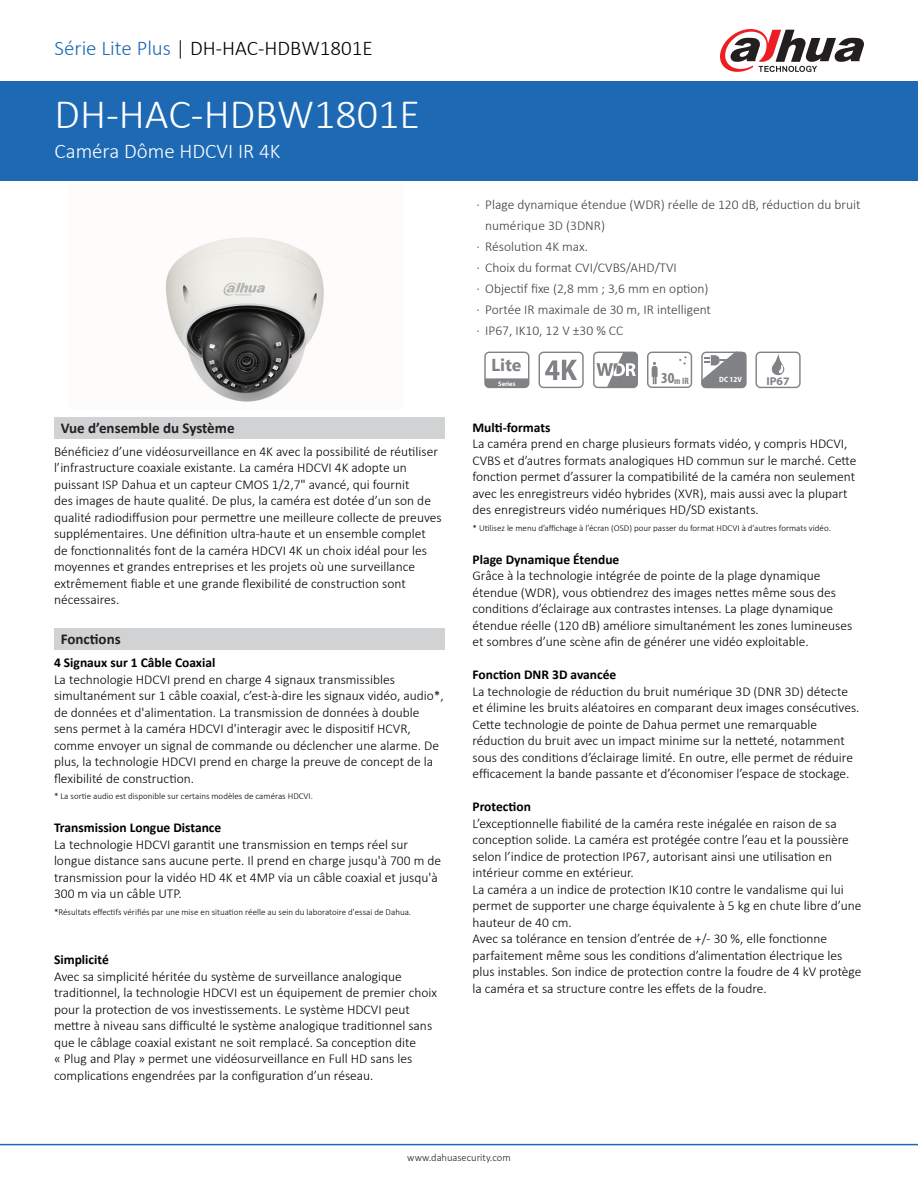
<style>
.page{position:relative;width:918px;height:1188px;background:#fff}
.page>*{position:absolute;margin:0;border:0;box-sizing:border-box;transform-origin:0 0}
.t1{font:300 42px "Calibri";color:#fff}
.t2{font:300 21px "Calibri";color:#000}
.t3{font:300 21px "Calibri";color:#fff}
.t4{font:700 17.25px "Segoe UI";color:#808285}
.Heading_1{font:700 15px "Calibri";color:#231f20}
.t5{font:300 13.5px/16.5px "Calibri";color:#000}
.t6{font:300 13.5px/21px "Calibri";color:#3e3e3f}
.t7{font:700 13.5px "Calibri";color:#000}
.t8{font:700 11.4px "Myriad Pro";color:#808285}
.t9{font:300 10.5px "Calibri";color:#231f20}
.t10{font:700 condensed 9.3px "Myriad Pro";color:#808285}
.t11{font:300 9px "Calibri";color:#000}
.t12{font:700 semi-condensed 7.65px "Myriad Pro";color:#fff}
.t13{font:700 semi-condensed 6.75px "Myriad Pro";color:#fff}
.s1{color:#1e69b4}
.s2{color:#1b1513}
.s3{font-size:15.3px}
</style>
<div class="page">
<div style="left:54px;top:417px;width:391px;height:22px;background:#d1d2d4"></div>
<div style="left:54px;top:629px;width:391px;height:21px;background:#d1d2d4"></div>
<div style="left:0;top:81px;width:918px;height:100px;background:#1e69b4"></div>
<hr style="left:0;top:1144px;width:918px;height:1px;background:#1e69b4">
<svg style="left:720px;top:29px;width:144px;height:43px"></svg>
<img style="left:165px;top:237px;width:159px;height:165px">
<svg style="left:539px;top:352px;width:45px;height:36px"></svg>
<svg style="left:593px;top:352px;width:45px;height:36px"></svg>
<svg style="left:701px;top:352px;width:45px;height:36px"></svg>
<svg style="left:755px;top:352px;width:46px;height:36px"></svg>
<svg style="left:647px;top:352px;width:45px;height:36px"></svg>
<svg style="left:484px;top:352px;width:45px;height:36px"></svg>
<p class="t2" style="left:55px;top:35px;width:320px"><span class="s1">Série Lite Plus</span> <span class="s2">|</span> DH-HAC-HDBW1801E</p>
<p class="t1" style="left:55px;top:88px;width:367px">DH-HAC-HDBW1801E</p>
<p class="t3" style="left:55px;top:138px;width:227px">Caméra Dôme HDCVI IR 4K</p>
<p class="Heading_1" style="left:61px;top:418px;width:175px">Vue d’ensemble du Système</p>
<p class="t5" style="left:54px;top:443px;width:389px">Bénéficiez d’une vidéosurveillance en 4K avec la possibilité de réutiliser l’infrastructure coaxiale existante. La caméra HDCVI 4K adopte un puissant ISP Dahua et un capteur CMOS 1/2,7" avancé, qui fournit<br>des images de haute qualité. De plus, la caméra est dotée d’un son de qualité radiodiffusion pour permettre une meilleure collecte de preuves supplémentaires. Une définition ultra-haute et un ensemble complet de fonctionnalités font de la caméra HDCVI 4K un choix idéal pour les moyennes et grandes entreprises et les projets où une surveillance extrêmement fiable et une grande flexibilité de construction sont nécessaires.</p>
<p class="Heading_1" style="left:61px;top:630px;width:61px">Fonctions</p>
<p class="t7" style="left:54px;top:654px;width:163px">4 Signaux sur 1 Câble Coaxial</p>
<p class="t5" style="left:54px;top:671px;width:391px">La technologie HDCVI prend en charge 4 signaux transmissibles simultanément sur 1 câble coaxial, c’est-à-dire les signaux vidéo, audio*, de données et d'alimentation. La transmission de données à double sens permet à la caméra HDCVI d'interagir avec le dispositif HCVR, comme envoyer un signal de commande ou déclencher une alarme. De plus, la technologie HDCVI prend en charge la preuve de concept de la flexibilité de construction.</p>
<p class="t11" style="left:54px;top:791px;width:261px">* La sortie audio est disponible sur certains modèles de caméras HDCVI.</p>
<p class="t7" style="left:54px;top:819px;width:169px">Transmission Longue Distance</p>
<p class="t5" style="left:54px;top:836px;width:389px">La technologie HDCVI garantit une transmission en temps réel sur longue distance sans aucune perte. Il prend en charge jusqu'à 700 m de transmission pour la vidéo HD 4K et 4MP via un câble coaxial et jusqu'à 300 m via un câble UTP.</p>
<p class="t11" style="left:54px;top:906px;width:359px">*Résultats effectifs vérifiés par une mise en situation réelle au sein du laboratoire d'essai de Dahua.</p>
<p class="t7" style="left:54px;top:951px;width:56px">Simplicité</p>
<p class="t5" style="left:54px;top:968px;width:385px">Avec sa simplicité héritée du système de surveillance analogique traditionnel, la technologie HDCVI est un équipement de premier choix pour la protection de vos investissements. Le système HDCVI peut mettre à niveau sans difficulté le système analogique traditionnel sans que le câblage coaxial existant ne soit remplacé. Sa conception dite<br>« Plug and Play » permet une vidéosurveillance en Full HD sans les complications engendrées par la configuration d’un réseau.</p>
<p class="t6" style="left:485px;top:194px;width:377px;text-indent:-9px">· Plage dynamique étendue (WDR) réelle de 120 dB, réduction du bruit numérique 3D (3DNR)</p>
<p class="t6" style="left:477px;top:236px;width:113px">· Résolution 4K max.</p>
<p class="t6" style="left:477px;top:257px;width:202px">· Choix du format CVI/CVBS/AHD/TVI</p>
<p class="t6" style="left:477px;top:278px;width:234px">· Objectif fixe (2,8 mm ; 3,6 mm en option)</p>
<p class="t6" style="left:477px;top:299px;width:236px">· Portée IR maximale de 30 m, IR intelligent</p>
<p class="t6" style="left:477px;top:320px;width:148px">· IP67, IK10, 12 V ±30 % CC</p>
<p class="t12" style="left:719px;top:374px;width:24px">DC 12V</p>
<p class="t13" style="left:498px;top:379px;width:19px">Series</p>
<p class="t10" style="left:661px;top:375px;width:29px"><span class="s3">30</span>m IR</p>
<p class="t8" style="left:767px;top:374px;width:25px">IP67</p>
<p class="t4" style="left:491px;top:353px;width:32px">Lite</p>
<p class="t7" style="left:472px;top:418px;width:80px">Multi-formats</p>
<p class="t5" style="left:472px;top:435px;width:386px">La caméra prend en charge plusieurs formats vidéo, y compris HDCVI, CVBS et d’autres formats analogiques HD commun sur le marché. Cette fonction permet d’assurer la compatibilité de la caméra non seulement avec les enregistreurs vidéo hybrides (XVR), mais aussi avec la plupart des enregistreurs vidéo numériques HD/SD existants.</p>
<p class="t11" style="left:472px;top:522px;width:360px">* Utilisez le menu d’affichage à l’écran (OSD) pour passer du format HDCVI à d’autres formats vidéo.</p>
<p class="t7" style="left:472px;top:550px;width:148px">Plage Dynamique Étendue</p>
<p class="t5" style="left:472px;top:567px;width:381px">Grâce à la technologie intégrée de pointe de la plage dynamique étendue (WDR), vous obtiendrez des images nettes même sous des conditions d’éclairage aux contrastes intenses. La plage dynamique étendue réelle (120 dB) améliore simultanément les zones lumineuses et sombres d’une scène afin de générer une vidéo exploitable.</p>
<p class="t7" style="left:472px;top:666px;width:145px">Fonction DNR 3D avancée</p>
<p class="t5" style="left:472px;top:683px;width:389px">La technologie de réduction du bruit numérique 3D (DNR 3D) détecte et élimine les bruits aléatoires en comparant deux images consécutives.<br>Cette technologie de pointe de Dahua permet une remarquable réduction du bruit avec un impact minime sur la netteté, notamment sous des conditions d’éclairage limité. En outre, elle permet de réduire efficacement la bande passante et d’économiser l’espace de stockage.</p>
<p class="t7" style="left:472px;top:798px;width:60px">Protection</p>
<p class="t5" style="left:472px;top:815px;width:378px">L’exceptionnelle fiabilité de la caméra reste inégalée en raison de sa conception solide. La caméra est protégée contre l’eau et la poussière selon l’indice de protection IP67, autorisant ainsi une utilisation en intérieur comme en extérieur.</p>
<p class="t5" style="left:472px;top:881px;width:391px">La caméra a un indice de protection IK10 contre le vandalisme qui lui permet de supporter une charge équivalente à 5 kg en chute libre d’une hauteur de 40 cm.</p>
<p class="t5" style="left:472px;top:930px;width:391px">Avec sa tolérance en tension d’entrée de +/- 30 %, elle fonctionne parfaitement même sous les conditions d’alimentation électrique les plus instables. Son indice de protection contre la foudre de 4 kV protège la caméra et sa structure contre les effets de la foudre.</p>
<p class="t9" style="left:407px;top:1151px;width:105px">www.dahuasecurity.com</p>
</div>
